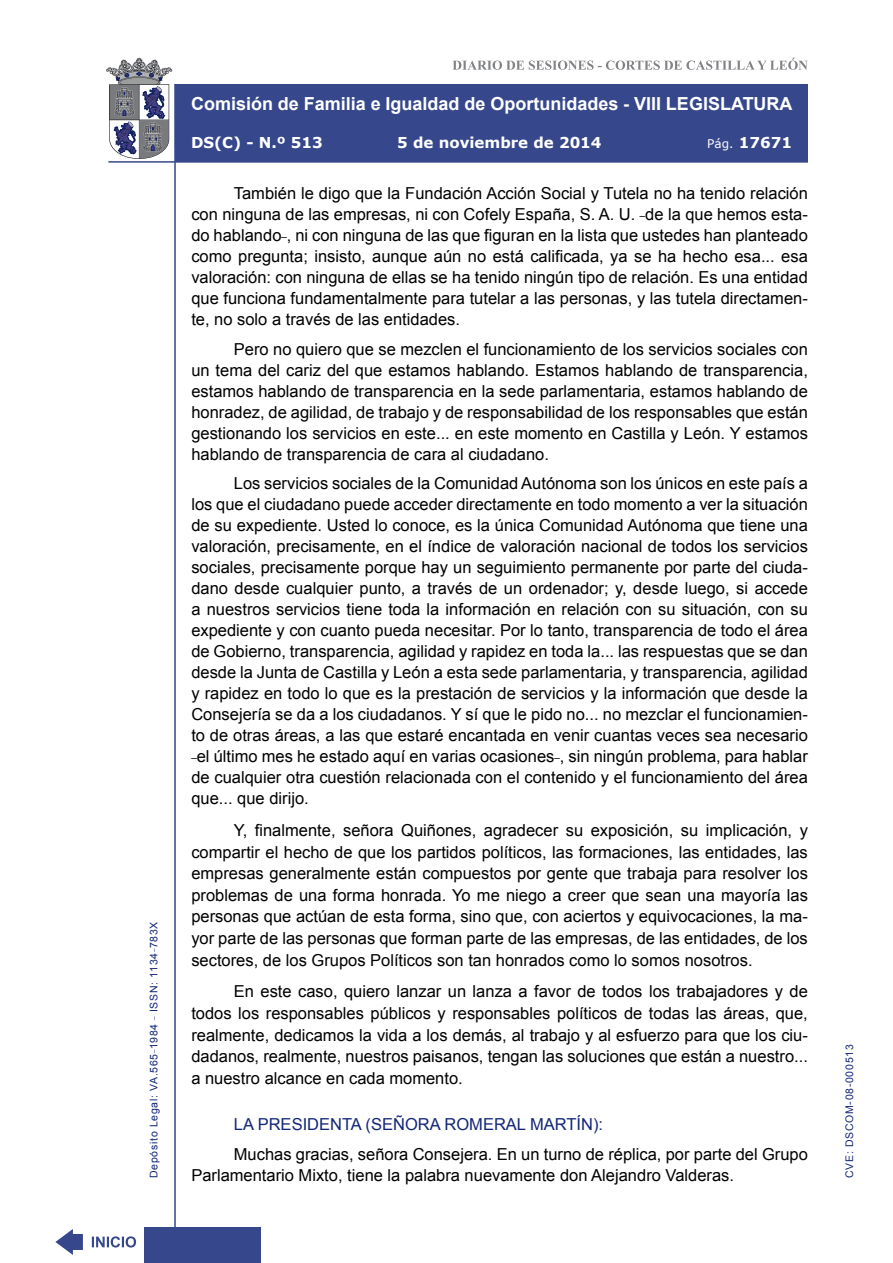
<style>
.page{position:relative;width:893px;height:1263px;background:#fff}
.page>*{position:absolute;margin:0;border:0;box-sizing:border-box;transform-origin:0 0}
.t1{font:700 18px "Arial";color:#fff}
.t2{font:16.5px/21px "Arial";color:#000;text-align:justify}
.Orador{font:16.5px "Arial";color:#122678}
.t3{font:700 15px "Verdana";color:#fff}
.t4{font:10.5px "Arial";letter-spacing:.065em;color:#122678}
.s1{font-weight:400;font-size:12px}
</style>
<div class="page">
<svg style="left:452px;top:58px;width:356px;height:12px"></svg>
<hr style="left:174px;top:84px;width:2px;height:1179px;background:#36478c">
<div style="left:144px;top:1227px;width:117px;height:36px;background:#36478c"></div>
<div style="left:175px;top:84px;width:633px;height:78px;background:#36478c"></div>
<hr style="left:108px;top:161px;width:700px;height:2px;background:#36478c">
<svg style="left:92px;top:1236px;width:44px;height:11px"></svg>
<svg style="left:55px;top:1229px;width:28px;height:26px"></svg>
<svg style="left:106px;top:58px;width:66px;height:101px"></svg>
<p class="t4" style="left:147px;top:1178px;width:258px;rotate:-90deg">Depósito Legal: VA.565<sup>_</sup>1984 <sup>_</sup> ISSN: 1134<sup>_</sup>783X</p>
<p class="t1" style="left:191px;top:92px;width:603px">Comisión de Familia e Igualdad de Oportunidades - VIII LEGISLATURA</p>
<p class="t3" style="left:191px;top:132px;width:133px">DS(C) - N.º 513</p>
<p class="t3" style="left:397px;top:132px;width:206px">5 de noviembre de 2014</p>
<p class="t3" style="left:707px;top:132px;width:86px"><span class="s1">Pág.</span> 17671</p>
<p class="t2" style="left:191px;top:183px;width:618px;text-indent:43px">También le digo que la Fundación Acción Social y Tutela no ha tenido relación con ninguna de las empresas, ni con Cofely España, S. A. U. <sup>_</sup>de la que hemos esta&shy;do hablando<sup>_</sup>, ni con ninguna de las que figuran en la lista que ustedes han planteado como pregunta; insisto, aunque aún no está calificada, ya se ha hecho esa... esa valoración: con ninguna de ellas se ha tenido ningún tipo de relación. Es una entidad que funciona fundamentalmente para tutelar a las personas, y las tutela directamen&shy;te, no solo a través de las entidades.</p>
<p class="t2" style="left:191px;top:338px;width:618px;text-indent:43px">Pero no quiero que se mezclen el funcionamiento de los servicios sociales con un tema del cariz del que estamos hablando. Estamos hablando de transparencia, estamos hablando de transparencia en la sede parlamentaria, estamos hablando de honradez, de agilidad, de trabajo y de responsabilidad de los responsables que están gestionando los servicios en este... en este momento en Castilla y León. Y estamos hablando de transparencia de cara al ciudadano.</p>
<p class="t2" style="left:191px;top:473px;width:618px;text-indent:43px">Los servicios sociales de la Comunidad Autónoma son los únicos en este país a los que el ciudadano puede acceder directamente en todo momento a ver la situación de su expediente. Usted lo conoce, es la única Comunidad Autónoma que tiene una valoración, precisamente, en el índice de valoración nacional de todos los servicios sociales, precisamente porque hay un seguimiento permanente por parte del ciuda&shy;dano desde cualquier punto, a través de un ordenador; y, desde luego, si accede a nuestros servicios tiene toda la información en relación con su situación, con su expediente y con cuanto pueda necesitar. Por lo tanto, transparencia de todo el área de Gobierno, transparencia, agilidad y rapidez en toda la... las respuestas que se dan desde la Junta de Castilla y León a esta sede parlamentaria, y transparencia, agilidad y rapidez en todo lo que es la prestación de servicios y la información que desde la Consejería se da a los ciudadanos. Y sí que le pido no... no mezclar el funcionamien&shy;to de otras áreas, a las que estaré encantada en venir cuantas veces sea necesario <sup>_</sup>el último mes he estado aquí en varias ocasiones<sup>_</sup>, sin ningún problema, para hablar de cualquier otra cuestión relacionada con el contenido y el funcionamiento del área que... que dirijo.</p>
<p class="t2" style="left:191px;top:819px;width:618px;line-height:21.6px;text-indent:43px">Y, finalmente, señora Quiñones, agradecer su exposición, su implicación, y compartir el hecho de que los partidos políticos, las formaciones, las entidades, las empresas generalmente están compuestos por gente que trabaja para resolver los problemas de una forma honrada. Yo me niego a creer que sean una mayoría las personas que actúan de esta forma, sino que, con aciertos y equivocaciones, la ma&shy;yor parte de las personas que forman parte de las empresas, de las entidades, de los sectores, de los Grupos Políticos son tan honrados como lo somos nosotros.</p>
<p class="t2" style="left:191px;top:981px;width:618px;line-height:21.6px;text-indent:43px">En este caso, quiero lanzar un lanza a favor de todos los trabajadores y de todos los responsables públicos y responsables políticos de todas las áreas, que, realmente, dedicamos la vida a los demás, al trabajo y al esfuerzo para que los ciu&shy;dadanos, realmente, nuestros paisanos, tengan las soluciones que están a nuestro... a nuestro alcance en cada momento.</p>
<p class="Orador" style="left:234px;top:1114px;width:371px">LA PRESIDENTA (SEÑORA ROMERAL MARTÍN):</p>
<p class="t2" style="left:191px;top:1144px;width:618px;text-indent:43px">Muchas gracias, señora Consejera. En un turno de réplica, por parte del Grupo<br>Parlamentario Mixto, tiene la palabra nuevamente don Alejandro Valderas.</p>
<p class="t4" style="left:843px;top:1178px;width:135px;rotate:-90deg">CVE: DSCOM-08-000513</p>
</div>
